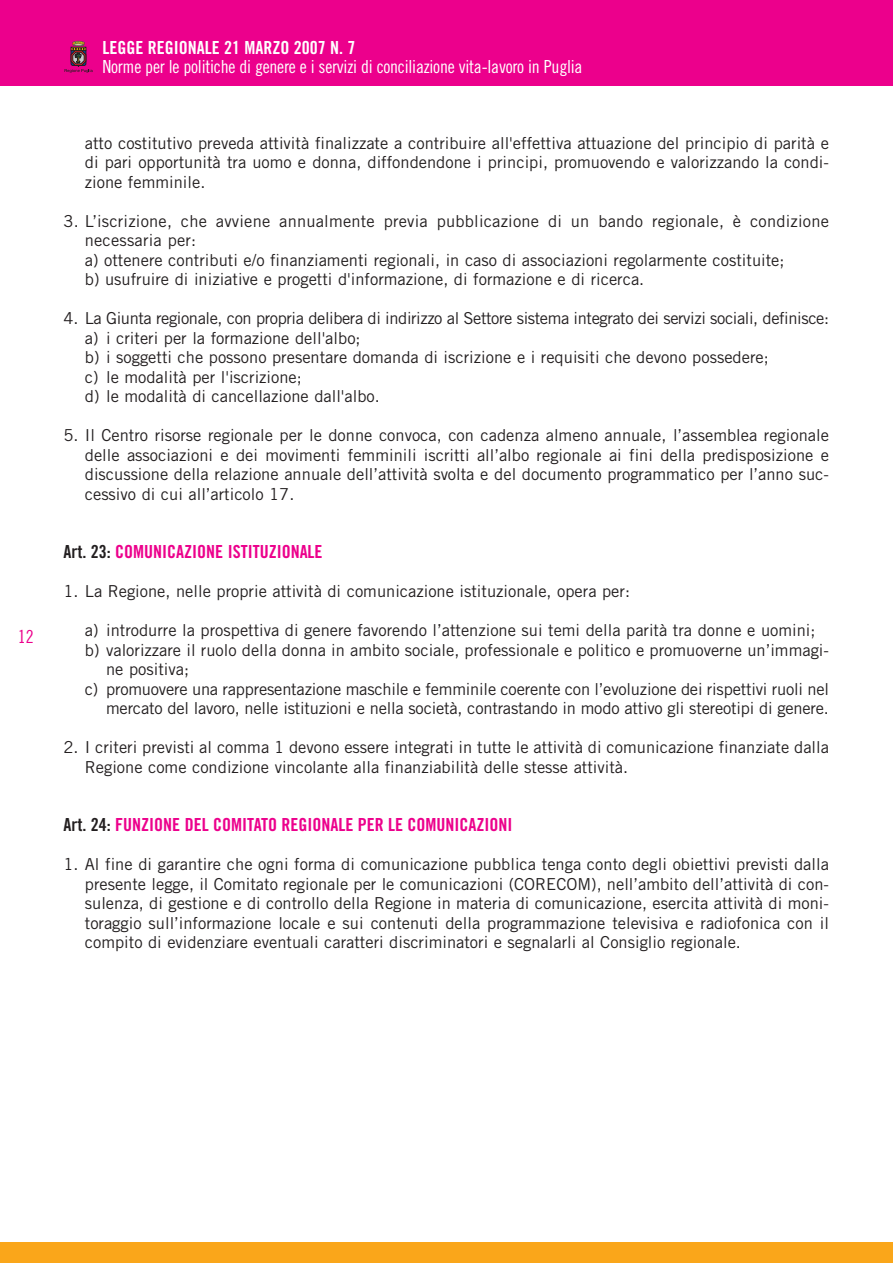
<style>
.page{position:relative;width:893px;height:1263px;background:#fff}
.page>*{position:absolute;margin:0;border:0;box-sizing:border-box;transform-origin:0 0}
.t1{font:18px "Trade Gothic Bold Cond Twenty";color:#ec008c}
.t2{font:18px "Trade Gothic Cond Eighteen";letter-spacing:-.015em;color:#fff}
.t3{font:18px "Trade Gothic Bold Cond Twenty";color:#fff}
.t4{font:18px "Trade Gothic Cond Eighteen";color:#ec008c}
.t5{font:16.5px/19.5px "Trade Gothic";color:#231f20;text-align:justify}
.s1{color:#231f20}
</style>
<div class="page">
<div style="left:0;top:0;width:893px;height:86px;background:#ec008c"></div>
<div style="left:0;top:1242px;width:893px;height:21px;background:#faa61a"></div>
<svg style="left:65px;top:41px;width:28px;height:32px"></svg>
<p class="t4" style="left:18px;top:630px;width:17px">12</p>
<p class="t3" style="left:102px;top:41px;width:255px">LEGGE REGIONALE 21 MARZO 2007 N. 7</p>
<p class="t2" style="left:102px;top:60px;width:482px">Norme per le politiche di genere e i servizi di conciliazione vita-lavoro in Puglia</p>
<p class="t5" style="left:85px;top:135px;width:746px">atto costitutivo preveda attività finalizzate a contribuire all'effettiva attuazione del principio di parità e di pari opportunità tra uomo e donna, diffondendone i principi, promuovendo e valorizzando la condi&shy;zione femminile.</p>
<p class="t5" style="left:85px;top:213px;width:746px;text-align:left;text-indent:-21px">3. L’iscrizione, che avviene annualmente previa pubblicazione di un bando regionale, è condizione necessaria per:<br>a) ottenere contributi e/o finanziamenti regionali, in caso di associazioni regolarmente costituite;<br>b) usufruire di iniziative e progetti d'informazione, di formazione e di ricerca.</p>
<p class="t5" style="left:85px;top:310px;width:746px;text-align:left;text-indent:-21px">4. La Giunta regionale, con propria delibera di indirizzo al Settore sistema integrato dei servizi sociali, definisce: a) i criteri per la formazione dell'albo;<br>b) i soggetti che possono presentare domanda di iscrizione e i requisiti che devono possedere;<br>c) le modalità per l'iscrizione;<br>d) le modalità di cancellazione dall'albo.</p>
<p class="t5" style="left:85px;top:427px;width:746px;text-indent:-21px">5. Il Centro risorse regionale per le donne convoca, con cadenza almeno annuale, l’assemblea regionale delle associazioni e dei movimenti femminili iscritti all’albo regionale ai fini della predisposizione e discussione della relazione annuale dell’attività svolta e del documento programmatico per l’anno suc&shy;cessivo di cui all’articolo 17.</p>
<p class="t1" style="left:64px;top:545px;width:261px"><span class="s1">Art. 23:</span> COMUNICAZIONE ISTITUZIONALE</p>
<p class="t5" style="left:64px;top:583px;width:568px">1. La Regione, nelle proprie attività di comunicazione istituzionale, opera per:</p>
<p class="t5" style="left:85px;top:622px;width:732px">a) introdurre la prospettiva di genere favorendo l’attenzione sui temi della parità tra donne e uomini;</p>
<p class="t5" style="left:85px;top:642px;width:746px">b) valorizzare il ruolo della donna in ambito sociale, professionale e politico e promuoverne un’immagi-</p>
<p class="t5" style="left:106px;top:661px;width:84px">ne positiva;</p>
<p class="t5" style="left:85px;top:681px;width:746px">c) promuovere una rappresentazione maschile e femminile coerente con l’evoluzione dei rispettivi ruoli nel</p>
<p class="t5" style="left:106px;top:700px;width:724px">mercato del lavoro, nelle istituzioni e nella società, contrastando in modo attivo gli stereotipi di genere.</p>
<p class="t5" style="left:85px;top:739px;width:746px;text-indent:-21px">2. I criteri previsti al comma 1 devono essere integrati in tutte le attività di comunicazione finanziate dalla<br>Regione come condizione vincolante alla finanziabilità delle stesse attività.</p>
<p class="t1" style="left:64px;top:818px;width:450px"><span class="s1">Art. 24:</span> FUNZIONE DEL COMITATO REGIONALE PER LE COMUNICAZIONI</p>
<p class="t5" style="left:85px;top:856px;width:746px;text-indent:-21px">1. Al fine di garantire che ogni forma di comunicazione pubblica tenga conto degli obiettivi previsti dalla presente legge, il Comitato regionale per le comunicazioni (CORECOM), nell’ambito dell’attività di con&shy;sulenza, di gestione e di controllo della Regione in materia di comunicazione, esercita attività di moni&shy;toraggio sull’informazione locale e sui contenuti della programmazione televisiva e radiofonica con il compito di evidenziare eventuali caratteri discriminatori e segnalarli al Consiglio regionale.</p>
</div>
